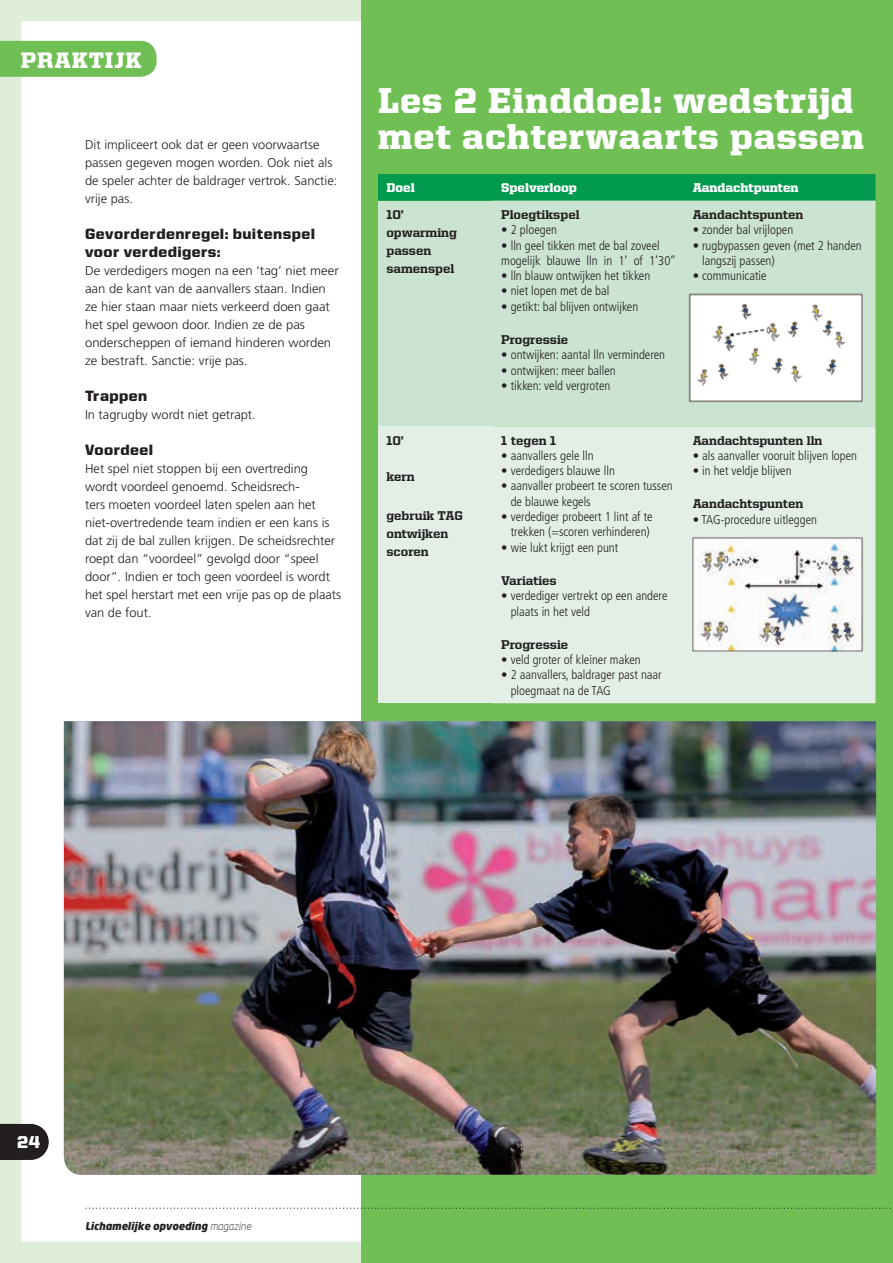
<style>
.page{position:relative;width:893px;height:1263px;background:#dfeed8}
.page>*{position:absolute;margin:0;border:0;box-sizing:border-box;transform-origin:0 0}
.t1{font:900 36px/36px "United Serif Reg";letter-spacing:.025em;color:#fff}
.t2{font:900 22.5px "United Serif Reg";letter-spacing:.035em;color:#fff}
.t3{font:900 17.25px "United Sans Reg";color:#fff}
.t4{font:900 15px/18px "United Sans Reg";letter-spacing:.025em;color:#231f20}
.t5{font:300 12.75px/18px "Frutiger LT Std";color:#231f20}
.t6{font:300 condensed 12.75px/15.3px "Frutiger LT Std";color:#231f20}
.t7{font:800 12.75px/18px "United Serif Reg";color:#231f20}
.t8{font:900 12.75px "United Serif Reg";color:#fff}
.t9{font:italic 900 10.5px "Neo Sans";color:#231f20}
.s1{font-weight:300}
</style>
<div class="page">
<svg style="left:21px;top:21px;width:340px;height:1221px;background:#fdfefd"></svg>
<div style="left:0;top:41px;width:157px;height:36px;background:#6fbf54"></div>
<div style="left:361px;top:0;width:532px;height:1263px;background:#6fbf54"></div>
<div style="left:378px;top:174px;width:497px;height:27px;background:#00994e"></div>
<div style="left:378px;top:201px;width:115px;height:225px;background:#cbe3d1"></div>
<div style="left:493px;top:201px;width:382px;height:225px;background:#cbe3d1"></div>
<div style="left:378px;top:426px;width:115px;height:277px;background:#e3efe6"></div>
<div style="left:493px;top:426px;width:382px;height:277px;background:#e3efe6"></div>
<img style="left:686px;top:292px;width:179px;height:112px">
<img style="left:691px;top:535px;width:175px;height:118px">
<img style="left:64px;top:721px;width:812px;height:454px">
<img style="left:766px;top:1081px;width:111px;height:94px">
<svg style="left:0;top:1124px;width:49px;height:36px;background:#353132"></svg>
<svg style="left:85px;top:1207px;width:806px;height:2px"></svg>
<h2 class="t2" style="left:21px;top:48px;width:122px">PRAKTIJK</h2>
<p class="t5" style="left:85px;top:135px;width:254px">Dit impliceert ook dat er geen voorwaartse passen gegeven mogen worden. Ook niet als de speler achter de baldrager vertrok. Sanctie: vrije pas.</p>
<p class="t4" style="left:85px;top:224px;width:232px">Gevorderdenregel: buitenspel voor verdedigers:</p>
<p class="t5" style="left:85px;top:261px;width:255px">De verdedigers mogen na een ‘tag’ niet meer aan de kant van de aanvallers staan. Indien ze hier staan maar niets verkeerd doen gaat het spel gewoon door. Indien ze de pas onderscheppen of iemand hinderen worden ze bestraft. Sanctie: vrije pas.</p>
<p class="t4" style="left:85px;top:386px;width:64px">Trappen</p>
<p class="t5" style="left:85px;top:405px;width:172px">In tagrugby wordt niet getrapt.</p>
<p class="t4" style="left:85px;top:440px;width:70px">Voordeel</p>
<p class="t5" style="left:85px;top:459px;width:258px">Het spel niet stoppen bij een overtreding wordt voordeel genoemd. Scheidsrech-<br>ters moeten voordeel laten spelen aan het niet-overtredende team indien er een kans is dat zij de bal zullen krijgen. De scheidsrechter roept dan “voordeel” gevolgd door “speel door”. Indien er toch geen voordeel is wordt het spel herstart met een vrije pas op de plaats van de fout.</p>
<h1 class="t1" style="left:378px;top:82px;width:488px">Les 2 Einddoel: wedstrijd met achterwaarts passen</h1>
<p class="t8" style="left:386px;top:181px;width:30px">Doel</p>
<p class="t8" style="left:501px;top:181px;width:77px">Spelverloop</p>
<p class="t8" style="left:693px;top:181px;width:108px">Aandachtpunten</p>
<p class="t7" style="left:386px;top:205px;width:72px">10’ opwarming passen samenspel</p>
<p class="t7" style="left:501px;top:205px;width:80px">Ploegtikspel</p>
<p class="t7" style="left:693px;top:205px;width:112px">Aandachtspunten</p>
<p class="t6" style="left:693px;top:222px;width:102px">• zonder bal vrijlopen</p>
<p class="t6" style="left:702px;top:238px;width:161px;text-indent:-9px">• rugbypassen geven (met 2 handen langszij passen)</p>
<p class="t6" style="left:693px;top:268px;width:75px">• communicatie</p>
<p class="t6" style="left:501px;top:222px;width:57px">• 2 ploegen</p>
<p class="t6" style="left:501px;top:238px;width:176px">• lln geel tikken met de bal zoveel mogelijk blauwe lln in 1’ of 1’30’’</p>
<p class="t6" style="left:501px;top:268px;width:150px">• lln blauw ontwijken het tikken</p>
<p class="t6" style="left:501px;top:283px;width:110px">• niet lopen met de bal</p>
<p class="t6" style="left:501px;top:299px;width:138px">• getikt: bal blijven ontwijken</p>
<p class="t7" style="left:501px;top:330px;width:68px">Progressie</p>
<p class="t6" style="left:501px;top:347px;width:165px">• ontwijken: aantal lln verminderen</p>
<p class="t6" style="left:501px;top:363px;width:116px">• ontwijken: meer ballen</p>
<p class="t6" style="left:501px;top:378px;width:111px">• tikken: veld vergroten</p>
<p class="t7" style="left:386px;top:431px;width:19px">10’</p>
<p class="t7" style="left:386px;top:467px;width:30px">kern</p>
<p class="t7" style="left:386px;top:506px;width:78px">gebruik TAG ontwijken scoren</p>
<p class="t7" style="left:501px;top:431px;width:56px">1 tegen 1</p>
<p class="t6" style="left:501px;top:448px;width:94px">• aanvallers gele lln</p>
<p class="t6" style="left:501px;top:463px;width:115px">• verdedigers blauwe lln</p>
<p class="t6" style="left:511px;top:478px;width:164px;text-indent:-9px">• aanvaller probeert te scoren tussen de blauwe kegels</p>
<p class="t6" style="left:501px;top:509px;width:153px;text-align:center">• verdediger probeert 1 lint af te trekken (=scoren verhinderen)</p>
<p class="t6" style="left:501px;top:540px;width:119px">• wie lukt krijgt een punt</p>
<p class="t7" style="left:501px;top:571px;width:57px">Variaties</p>
<p class="t6" style="left:511px;top:588px;width:158px;text-indent:-9px">• verdediger vertrekt op een andere plaats in het veld</p>
<p class="t7" style="left:501px;top:635px;width:68px">Progressie</p>
<p class="t6" style="left:501px;top:652px;width:141px">• veld groter of kleiner maken</p>
<p class="t6" style="left:511px;top:667px;width:153px;text-indent:-9px">• 2 aanvallers, baldrager past naar ploegmaat na de TAG</p>
<p class="t7" style="left:693px;top:431px;width:131px">Aandachtspunten lln</p>
<p class="t6" style="left:693px;top:448px;width:166px">• als aanvaller vooruit blijven lopen</p>
<p class="t6" style="left:693px;top:463px;width:100px">• in het veldje blijven</p>
<p class="t7" style="left:693px;top:495px;width:112px">Aandachtspunten</p>
<p class="t6" style="left:693px;top:512px;width:126px">• TAG-procedure uitleggen</p>
<h3 class="t3" style="left:17px;top:1133px;width:24px">24</h3>
<p class="t9" style="left:85px;top:1219px;width:168px">Lichamelijke opvoeding <span class="s1">magazine</span></p>
</div>
